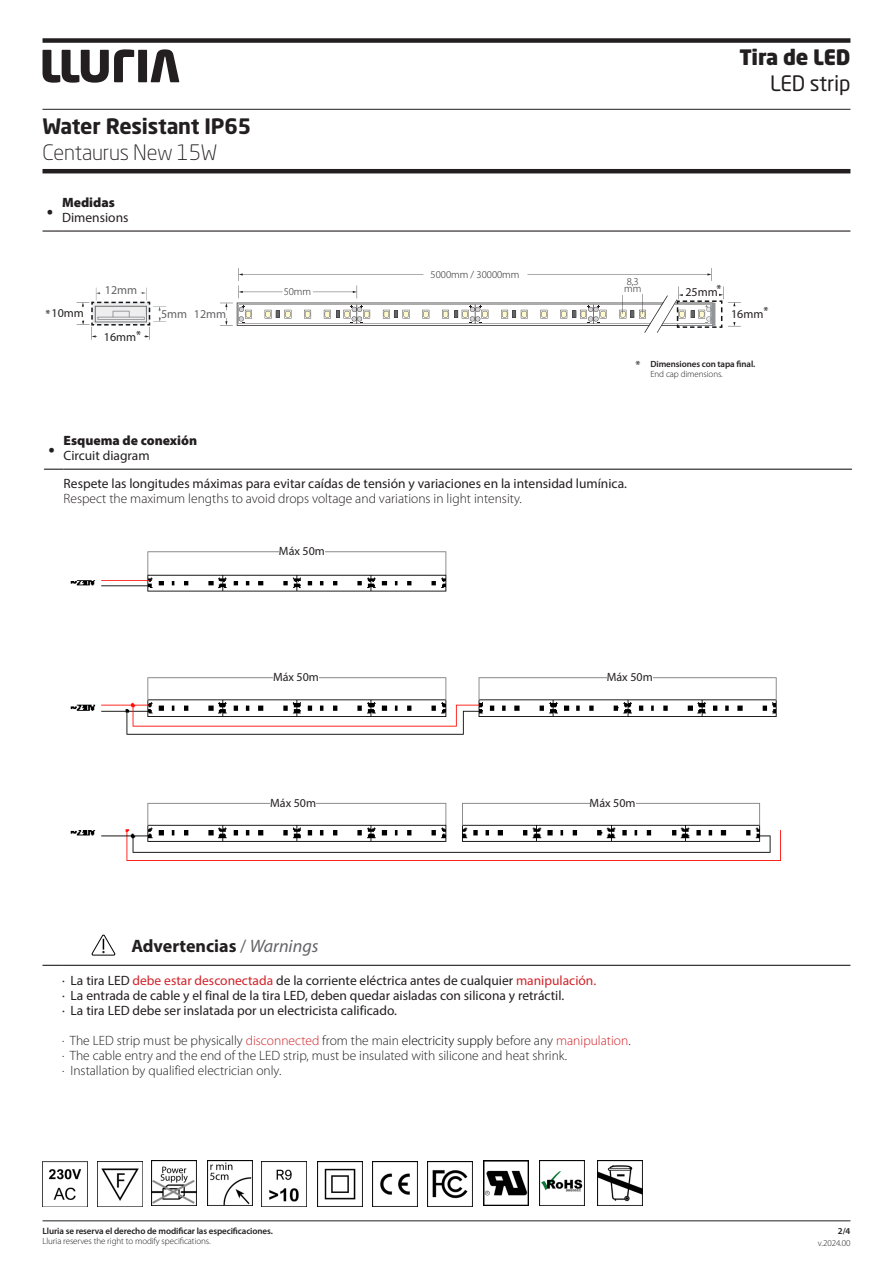
<style>
.page{position:relative;width:893px;height:1263px;background:#fff}
.page>*{position:absolute;margin:0;border:0;box-sizing:border-box;transform-origin:0 0}
.Cos_de_text_negreta{font:900 22.5px "Myriad Pro";color:#231f20}
.t1{font:700 21px "Neo Sans Std";letter-spacing:-.01em;color:#231f20}
.t2{font:300 21px "Neo Sans Std";letter-spacing:-.01em;color:#231f20}
.t3{font:900 21px "Neo Sans Std";letter-spacing:-.01em;color:#231f20}
.t4{font:21px "Neo Sans Std";letter-spacing:-.01em;color:#231f20}
.t5{font:700 18px "Myriad Pro";color:#231f20}
.Cos_de_text_negreta-2{font:13.5px "Myriad Pro";color:#231f20}
.Cos_de_text_negreta-3{font:300 13.5px "Myriad Pro";color:#231f20}
.Cos_de_text_negreta-4{font:900 13.5px "Myriad Pro";color:#231f20}
.t6{font:12px "Myriad Pro";color:#231f20}
.t7{font:12px "Myriad Pro";color:#636366}
.t8{font:300 10.5px/7.5px "Myriad Pro";color:#231f20}
.t9{font:600 9px "Myriad Pro";letter-spacing:-.01em;color:#231f20}
.t10{font:300 9px "Myriad Pro";letter-spacing:-.01em;color:#231f20}
.s1{font-weight:400;color:#636366}
.s2{font-weight:400;font-style:italic;color:#636366}
.s3{color:#d1232a}
.s4{color:#000}
</style>
<div class="page">
<svg style="left:43px;top:230px;width:19px;height:2px"></svg>
<hr style="left:62px;top:230px;width:788px;height:2px;background:#231f20">
<svg style="left:44px;top:469px;width:20px;height:1px"></svg>
<hr style="left:64px;top:469px;width:788px;height:1px;background:#231f20">
<img style="left:262px;top:1161px;width:45px;height:45px">
<img style="left:43px;top:1161px;width:45px;height:45px">
<img style="left:98px;top:1161px;width:45px;height:45px">
<img style="left:151px;top:1160px;width:45px;height:45px">
<img style="left:208px;top:1160px;width:45px;height:45px">
<img style="left:317px;top:1161px;width:45px;height:45px">
<img style="left:373px;top:1161px;width:45px;height:45px">
<img style="left:427px;top:1161px;width:45px;height:45px">
<img style="left:483px;top:1160px;width:45px;height:45px">
<img style="left:540px;top:1160px;width:45px;height:45px">
<img style="left:597px;top:1160px;width:45px;height:45px">
<svg style="left:91px;top:935px;width:24px;height:21px"></svg>
<svg style="left:43px;top:965px;width:19px;height:1px"></svg>
<hr style="left:62px;top:965px;width:788px;height:1px;background:#231f20">
<img style="left:70px;top:551px;width:711px;height:309px">
<div style="left:279px;top:546px;width:46px;height:11px;background:#fff"></div>
<div style="left:273px;top:672px;width:46px;height:11px;background:#fff"></div>
<div style="left:607px;top:672px;width:46px;height:11px;background:#fff"></div>
<div style="left:590px;top:798px;width:46px;height:11px;background:#fff"></div>
<div style="left:270px;top:798px;width:46px;height:11px;background:#fff"></div>
<svg style="left:76px;top:288px;width:90px;height:52px"></svg>
<svg style="left:220px;top:268px;width:521px;height:65px"></svg>
<hr style="left:43px;top:109px;width:807px;height:1px;background:#231f20">
<div style="left:138px;top:50px;width:9px;height:32px;background:#231f20"></div>
<svg style="left:151px;top:49px;width:28px;height:33px"></svg>
<svg style="left:43px;top:49px;width:91px;height:34px"></svg>
<hr style="left:43px;top:169px;width:807px;height:4px;background:#231f20">
<div style="left:43px;top:38px;width:807px;height:5px;background:#231f20"></div>
<hr style="left:43px;top:1220px;width:807px;height:1px;background:#231f20">
<p class="t1" style="left:43px;top:113px;width:210px">Water Resistant IP65</p>
<p class="t2" style="left:43px;top:140px;width:176px">Centaurus New 15W</p>
<p class="Cos_de_text_negreta" style="left:47px;top:196px;width:8px">·</p>
<p class="Cos_de_text_negreta-4" style="left:62px;top:194px;width:54px">Medidas</p>
<p class="Cos_de_text_negreta-2" style="left:62px;top:209px;width:68px">Dimensions</p>
<h2 class="t3" style="left:739px;top:44px;width:113px">Tira de LED</h2>
<h2 class="t4" style="left:770px;top:71px;width:82px">LED strip</h2>
<p class="t7" style="left:105px;top:283px;width:34px">12mm</p>
<p class="t6" style="left:104px;top:330px;width:34px">16mm</p>
<p class="t6" style="left:46px;top:306px;width:40px">*10mm</p>
<p class="t7" style="left:161px;top:306px;width:28px">5mm</p>
<p class="t6" style="left:136px;top:328px;width:6px">*</p>
<p class="t8" style="left:284px;top:287px;width:29px">50mm</p>
<p class="t8" style="left:431px;top:270px;width:90px">5000mm / 30000mm</p>
<p class="t8" style="left:624px;top:277px;width:19px">8,3 mm</p>
<p class="t6" style="left:717px;top:282px;width:6px">*</p>
<p class="t6" style="left:685px;top:284px;width:34px">25mm</p>
<p class="t6" style="left:763px;top:304px;width:6px">*</p>
<p class="t7" style="left:194px;top:306px;width:34px">12mm</p>
<p class="t6" style="left:731px;top:307px;width:34px">16mm</p>
<p class="t6" style="left:636px;top:358px;width:6px">*</p>
<p class="t9" style="left:650px;top:358px;width:106px">Dimensiones con tapa final.</p>
<p class="t10" style="left:650px;top:369px;width:74px">End cap dimensions.</p>
<p class="Cos_de_text_negreta" style="left:48px;top:434px;width:8px">·</p>
<p class="Cos_de_text_negreta-4" style="left:64px;top:432px;width:135px">Esquema de conexión</p>
<p class="Cos_de_text_negreta-2" style="left:64px;top:448px;width:88px">Circuit diagram</p>
<p class="Cos_de_text_negreta-2" style="left:64px;top:475px;width:565px">Respete las longitudes máximas para evitar caídas de tensión y variaciones en la intensidad lumínica.</p>
<p class="Cos_de_text_negreta-3" style="left:64px;top:490px;width:460px">Respect the maximum lengths to avoid drops voltage and variations in light intensity.</p>
<p class="t6" style="left:279px;top:544px;width:47px">Máx 50m</p>
<p class="t6" style="left:273px;top:670px;width:47px">Máx 50m</p>
<p class="t6" style="left:607px;top:670px;width:47px">Máx 50m</p>
<p class="t6" style="left:270px;top:796px;width:47px">Máx 50m</p>
<p class="t6" style="left:590px;top:796px;width:47px">Máx 50m</p>
<p class="t5" style="left:131px;top:934px;width:189px">Advertencias <span class="s1">/</span> <span class="s2">Warnings</span></p>
<p class="Cos_de_text_negreta-2" style="left:62px;top:972px;width:536px">· La tira LED <span class="s3">debe estar desconectada</span> de la corriente eléctrica antes de cualquier <span class="s3">manipulación.</span></p>
<p class="Cos_de_text_negreta-2" style="left:62px;top:987px;width:504px">· La entrada de cable y el final de la tira LED, deben quedar aisladas con silicona y retráctil.</p>
<p class="Cos_de_text_negreta-2" style="left:62px;top:1002px;width:336px">· La tira LED debe ser inslatada por un electricista calificado.</p>
<p class="Cos_de_text_negreta-3" style="left:62px;top:1033px;width:570px">· The LED strip must be physically <span class="s3">disconnected</span> from the main <span class="s4">electricity supply</span> before any <span class="s3">manipulation</span>.</p>
<p class="Cos_de_text_negreta-3" style="left:62px;top:1048px;width:507px">· The cable entry and the end of the LED strip, must be insulated with silicone and heat shrink.</p>
<p class="Cos_de_text_negreta-3" style="left:62px;top:1063px;width:221px">· Installation by qualified electrician only.</p>
<p class="t9" style="left:43px;top:1225px;width:232px">Lluria se reserva el derecho de modificar las especificaciones.</p>
<p class="t10" style="left:43px;top:1236px;width:170px">Lluria reserves the right to modify specifications.</p>
<p class="t9" style="left:838px;top:1225px;width:14px">2/4</p>
<p class="t10" style="left:818px;top:1237px;width:34px">v.2024.00</p>
</div>
